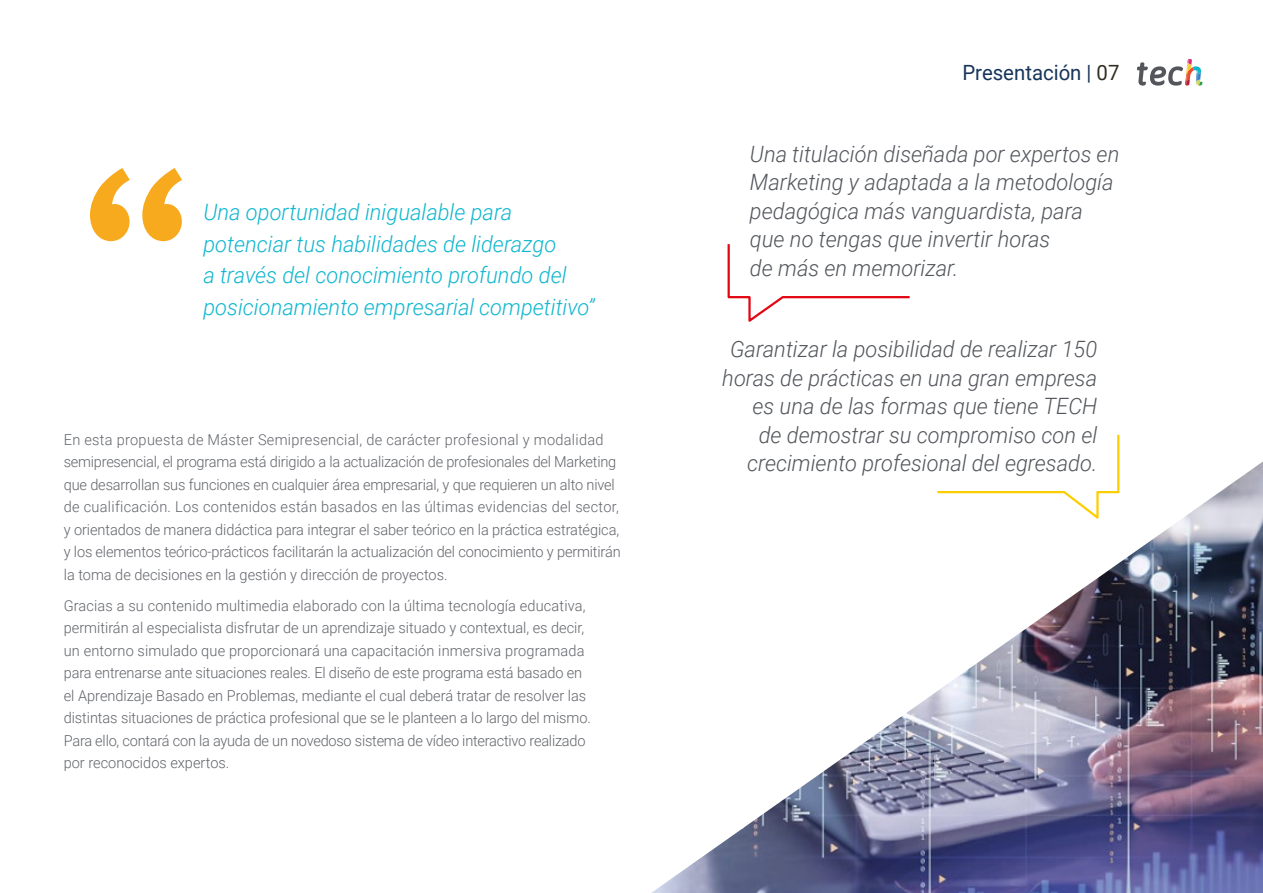
<style>
.page{position:relative;width:1263px;height:893px;background:#fff}
.page>*{position:absolute;margin:0;border:0;box-sizing:border-box;transform-origin:0 0}
.t1{font:italic 300 22.5px/28.5px "Roboto";color:#52555b}
.t2{font:italic 300 22.5px/31.5px "Roboto";color:#0fb6cf}
.t3{font:21px "Roboto";color:#17355b}
.t4{font:300 15px/22.5px "Roboto";letter-spacing:-.005em;color:#61646a}
.s1{color:#312e20}
</style>
<div class="page">
<svg style="left:90px;top:168px;width:92px;height:73px"></svg>
<svg style="left:1137px;top:59px;width:65px;height:27px"></svg>
<svg style="left:727px;top:244px;width:183px;height:78px"></svg>
<svg style="left:1117px;top:434px;width:3px;height:27px"></svg>
<img style="left:651px;top:461px;width:612px;height:432px">
<h1 class="t2" style="left:203px;top:196px;width:393px">Una oportunidad inigualable para potenciar tus habilidades de liderazgo<br>a través del conocimiento profundo del posicionamiento empresarial competitivo”</h1>
<p class="t4" style="left:64px;top:428px;width:558px">En esta propuesta de Máster Semipresencial, de carácter profesional y modalidad semipresencial, el programa está dirigido a la actualización de profesionales del Marketing que desarrollan sus funciones en cualquier área empresarial, y que requieren un alto nivel de cualificación. Los contenidos están basados en las últimas evidencias del sector, y orientados de manera didáctica para integrar el saber teórico en la práctica estratégica, y los elementos teórico-prácticos facilitarán la actualización del conocimiento y permitirán la toma de decisiones en la gestión y dirección de proyectos.</p>
<p class="t4" style="left:64px;top:594px;width:529px">Gracias a su contenido multimedia elaborado con la última tecnología educativa, permitirán al especialista disfrutar de un aprendizaje situado y contextual, es decir, un entorno simulado que proporcionará una capacitación inmersiva programada para entrenarse ante situaciones reales. El diseño de este programa está basado en el Aprendizaje Basado en Problemas, mediante el cual deberá tratar de resolver las distintas situaciones de práctica profesional que se le planteen a lo largo del mismo.<br>Para ello, contará con la ayuda de un novedoso sistema de vídeo interactivo realizado por reconocidos expertos.</p>
<h2 class="t3" style="left:962px;top:57px;width:159px">Presentación | <span class="s1">07</span></h2>
<h1 class="t1" style="left:750px;top:138px;width:371px">Una titulación diseñada por expertos en Marketing y adaptada a la metodología pedagógica más vanguardista, para que no tengas que invertir horas<br>de más en memorizar.</h1>
<h1 class="t1" style="left:722px;top:334px;width:376px;text-align:right">Garantizar la posibilidad de realizar 150 horas de prácticas en una gran empresa es una de las formas que tiene TECH<br>de demostrar su compromiso con el crecimiento profesional del egresado.</h1>
</div>
